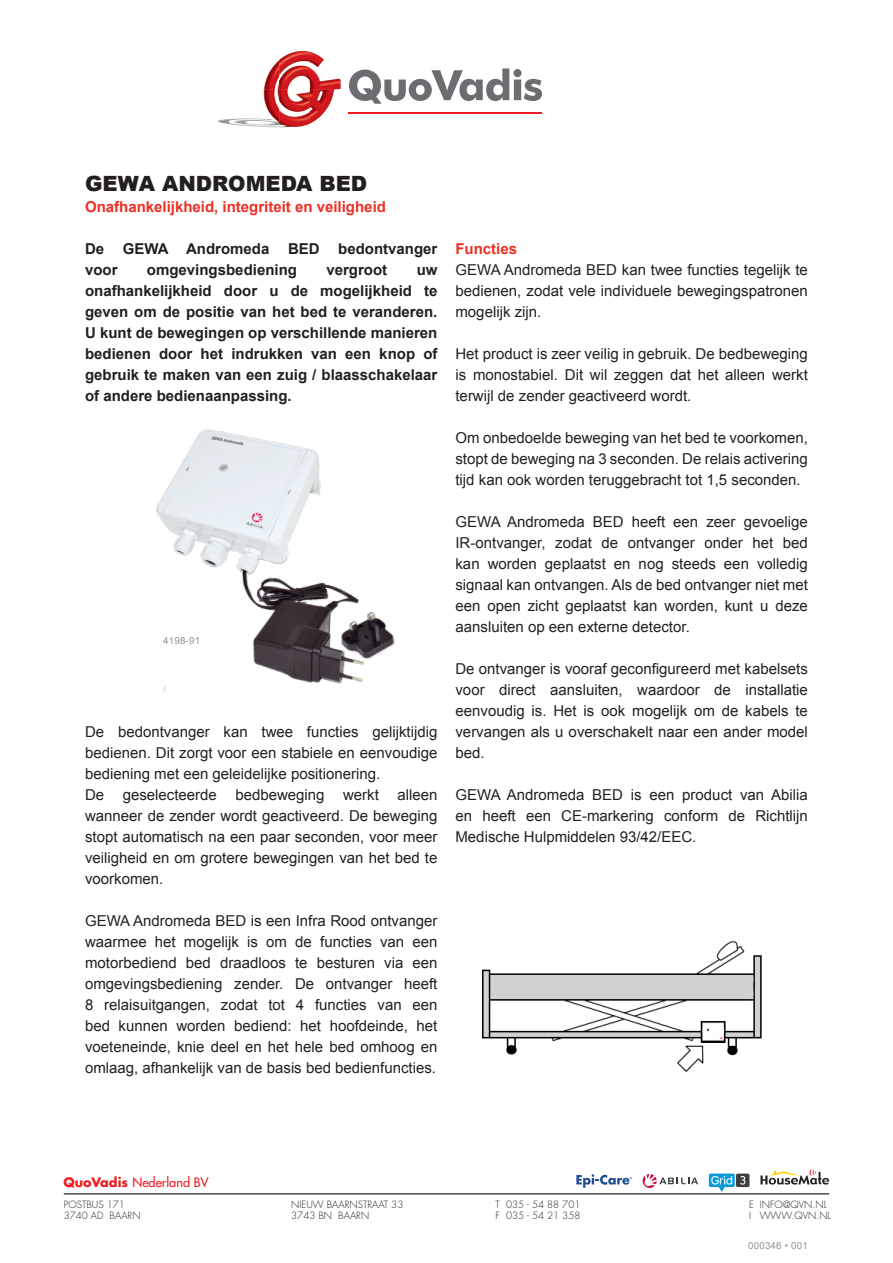
<style>
.page{position:relative;width:893px;height:1263px;background:#fff}
.page>*{position:absolute;margin:0;border:0;box-sizing:border-box;transform-origin:0 0}
.t1{font:900 21px "Arial";color:#231f20}
.t2{font:15px/21px "Arial";color:#231f20;text-align:justify}
.t3{font:700 15px/21px "Arial";color:#231f20}
.t4{font:700 15px "Arial";color:#ee2e22}
.t5{font:500 12.75px "Futura Std";color:#ee1d23}
.t6{font:300 9.75px/11.7px "Futura Std";color:#231f20}
.t7{font:9.75px "Arial";letter-spacing:.02em;color:#939598}
.s1{font-weight:700}
</style>
<div class="page">
<img style="left:482px;top:940px;width:280px;height:132px">
<img style="left:156px;top:429px;width:239px;height:262px">
<hr style="left:64px;top:1193px;width:765px;height:1px;background:#231f20">
<svg style="left:576px;top:1174px;width:56px;height:14px"></svg>
<svg style="left:736px;top:1173px;width:13px;height:14px"></svg>
<svg style="left:709px;top:1173px;width:36px;height:19px"></svg>
<svg style="left:760px;top:1169px;width:69px;height:15px"></svg>
<svg style="left:643px;top:1174px;width:55px;height:14px"></svg>
<img style="left:264px;top:63px;width:12px;height:26px">
<img style="left:282px;top:51px;width:16px;height:7px">
<img style="left:310px;top:60px;width:14px;height:7px">
<img style="left:218px;top:120px;width:30px;height:6px">
<img style="left:248px;top:89px;width:31px;height:36px">
<img style="left:289px;top:89px;width:21px;height:13px">
<img style="left:310px;top:89px;width:28px;height:35px">
<hr style="left:349px;top:113px;width:193px;height:1px;background:#ee1d23">
<svg style="left:349px;top:68px;width:193px;height:36px"></svg>
<h1 class="t1" style="left:85px;top:168px;width:281px">GEWA ANDROMEDA BED</h1>
<p class="t4" style="left:85px;top:197px;width:302px">Onafhankelijkheid, integriteit en veiligheid</p>
<p class="t3" style="left:85px;top:239px;width:354px">De GEWA Andromeda BED bedontvanger voor</p>
<p class="t3" style="left:147px;top:260px;width:152px">omgevingsbediening</p>
<p class="t3" style="left:326px;top:260px;width:62px">vergroot</p>
<p class="t3" style="left:85px;top:260px;width:354px;text-align:justify;text-indent:332px">uw onafhankelijkheid door u de mogelijkheid te geven om de positie van het bed te veranderen.<br>U kunt de bewegingen op verschillende manieren bedienen door het indrukken van een knop of gebruik te maken van een zuig / blaasschakelaar of andere bedienaanpassing.</p>
<p class="t7" style="left:163px;top:634px;width:38px">4198-91</p>
<p class="t2" style="left:85px;top:721px;width:354px;text-align:left">De bedontvanger kan twee functies gelijktijdig bedienen. Dit zorgt voor een stabiele en eenvoudige bediening met een geleidelijke positionering.<br>De geselecteerde bedbeweging werkt alleen wanneer de zender wordt geactiveerd. De beweging stopt automatisch na een paar seconden, voor meer veiligheid en om grotere bewegingen van het bed te voorkomen.</p>
<p class="t2" style="left:85px;top:910px;width:354px">GEWA Andromeda BED is een Infra Rood ontvanger waarmee het mogelijk is om de functies van een motorbediend bed draadloos te besturen via een omgevingsbediening zender. De ontvanger heeft 8 relaisuitgangen, zodat tot 4 functies van een bed kunnen worden bediend: het hoofdeinde, het voeteneinde, knie deel en het hele bed omhoog en omlaag, afhankelijk van de basis bed bedienfuncties.</p>
<p class="t4" style="left:455px;top:239px;width:63px">Functies</p>
<p class="t2" style="left:455px;top:259px;width:354px">GEWA Andromeda BED kan twee functies tegelijk te bedienen, zodat vele individuele bewegingspatronen mogelijk zijn.</p>
<p class="t2" style="left:455px;top:343px;width:354px">Het product is zeer veilig in gebruik. De bedbeweging is monostabiel. Dit wil zeggen dat het alleen werkt terwijl de zender geactiveerd wordt.</p>
<p class="t2" style="left:455px;top:427px;width:354px">Om onbedoelde beweging van het bed te voorkomen, stopt de beweging na 3 seconden. De relais activering tijd kan ook worden teruggebracht tot 1,5 seconden.</p>
<p class="t2" style="left:455px;top:511px;width:354px">GEWA Andromeda BED heeft een zeer gevoelige IR-ontvanger, zodat de ontvanger onder het bed kan worden geplaatst en nog steeds een volledig signaal kan ontvangen. Als de bed ontvanger niet met een open zicht geplaatst kan worden, kunt u deze aansluiten op een externe detector.</p>
<p class="t2" style="left:455px;top:658px;width:354px">De ontvanger is vooraf geconfigureerd met kabelsets voor direct aansluiten, waardoor de installatie eenvoudig is. Het is ook mogelijk om de kabels te vervangen als u overschakelt naar een ander model bed.</p>
<p class="t2" style="left:455px;top:784px;width:354px">GEWA Andromeda BED is een product van Abilia en heeft een CE-markering conform de Richtlijn Medische Hulpmiddelen 93/42/EEC.</p>
<p class="t5" style="left:63px;top:1174px;width:147px"><span class="s1">QuoVadis</span> Nederland BV</p>
<p class="t6" style="left:64px;top:1198px;width:78px">POSTBUS 171<br>3740 AD BAARN</p>
<p class="t6" style="left:291px;top:1198px;width:43px">NIEUW BAARN</p>
<p class="t6" style="left:291px;top:1198px;width:114px;text-indent:66px">STRAAT 33<br>3743 BN BAARN</p>
<p class="t6" style="left:495px;top:1198px;width:87px">T 035 - 54 88 701<br>F 035 - 54 21 358</p>
<p class="t6" style="left:749px;top:1198px;width:83px">E INFO@QVN.N L<br>I WWW.QVN.N L</p>
<p class="t7" style="left:748px;top:1239px;width:61px">000346 • 001</p>
</div>
